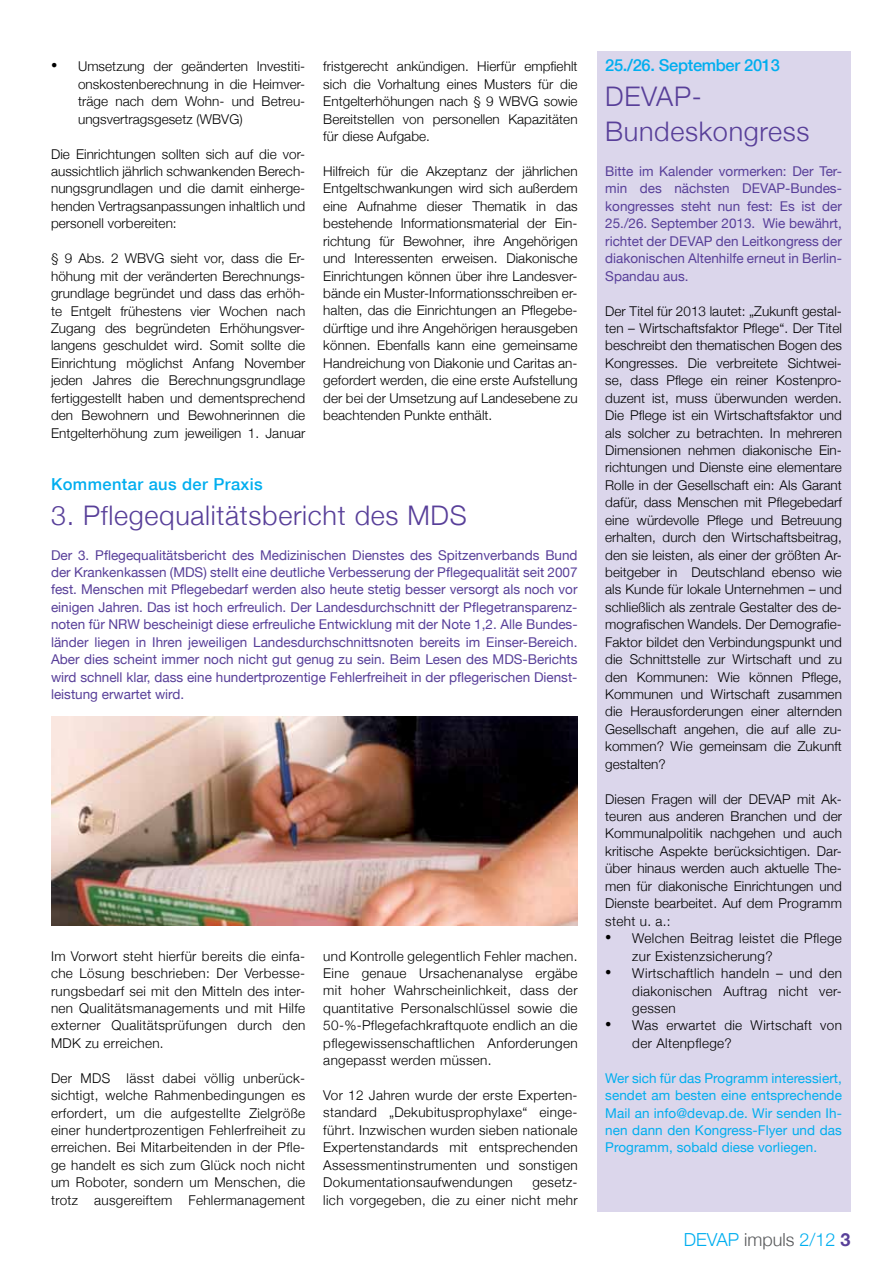
<style>
.page{position:relative;width:893px;height:1263px;background:#fff}
.page>*{position:absolute;margin:0;border:0;box-sizing:border-box;transform-origin:0 0}
.t1{font:300 27px/34.8px "Helvetica Neue";letter-spacing:.025em;color:#583f99}
.t2{font:300 18px "Helvetica Neue";color:#00aeef}
.t3{font:500 16.5px "Helvetica Neue";letter-spacing:.025em;color:#00aeef}
.t4{font:500 16.5px "Helvetica Neue";letter-spacing:-.02em;color:#00aeef}
.t5{font:300 13.5px/17.4px "Helvetica Neue";letter-spacing:.025em;color:#000;text-align:justify}
.t6{font:13.5px/17.4px "Helvetica Neue";color:#583f99;text-align:justify}
.t7{font:13.5px/17.4px "Helvetica Neue";letter-spacing:.005em;color:#00aeef;text-align:justify}
.s1{font-family:"Times New Roman";font-weight:400;font-size:18px}
.s2{color:#58595b}
.s3{font-weight:700;color:#583f99}
</style>
<div class="page">
<div style="left:597px;top:51px;width:253px;height:1161px;background:#dbd6eb"></div>
<img style="left:51px;top:716px;width:527px;height:210px">
<p class="t5" style="left:78px;top:57px;width:229px;text-indent:-27px"><span class="s1">•</span> Umsetzung der geänderten Investiti&shy;onskostenberechnung in die Heimver&shy;träge nach dem Wohn- und Betreu&shy;ungsvertragsgesetz (WBVG)</p>
<p class="t5" style="left:51px;top:144px;width:256px">Die Einrichtungen sollten sich auf die vor&shy;aussichtlich jährlich schwankenden Berech&shy;nungsgrundlagen und die damit einherge&shy;henden Vertragsanpassungen inhaltlich und personell vorbereiten:</p>
<p class="t5" style="left:51px;top:249px;width:256px">§ 9 Abs. 2 WBVG sieht vor, dass die Er&shy;höhung mit der veränderten Berechnungs&shy;grundlage begründet und dass das erhöh&shy;te Entgelt frühestens vier Wochen nach Zugang des begründeten Erhöhungsver&shy;langens geschuldet wird. Somit sollte die Einrichtung möglichst Anfang November jeden Jahres die Berechnungsgrundlage fertiggestellt haben und dementsprechend den Bewohnern und Bewohnerinnen die Entgelterhöhung zum jeweiligen 1. Januar</p>
<p class="t5" style="left:323px;top:57px;width:256px">fristgerecht ankündigen. Hierfür empfiehlt sich die Vorhaltung eines Musters für die Entgelterhöhungen nach § 9 WBVG sowie Bereitstellen von personellen Kapazitäten für diese Aufgabe.</p>
<p class="t5" style="left:323px;top:162px;width:256px">Hilfreich für die Akzeptanz der jährlichen Entgeltschwankungen wird sich außerdem eine Aufnahme dieser Thematik in das bestehende Informationsmaterial der Ein&shy;richtung für Bewohner, ihre Angehörigen und Interessenten erweisen. Diakonische Einrichtungen können über ihre Landesver&shy;bände ein Muster-Informationsschreiben er&shy;halten, das die Einrichtungen an Pflegebe&shy;dürftige und ihre Angehörigen herausgeben können. Ebenfalls kann eine gemeinsame Handreichung von Diakonie und Caritas an&shy;gefordert werden, die eine erste Aufstellung der bei der Umsetzung auf Landesebene zu beachtenden Punkte enthält.</p>
<p class="t3" style="left:51px;top:471px;width:213px">Kommentar aus der Praxis</p>
<h1 class="t1" style="left:51px;top:496px;width:417px">3. Pflegequalitätsbericht des MDS</h1>
<p class="t6" style="left:51px;top:545px;width:528px">Der 3. Pflegequalitätsbericht des Medizinischen Dienstes des Spitzenverbands Bund der Krankenkassen (MDS) stellt eine deutliche Verbesserung der Pflegequalität seit 2007 fest. Menschen mit Pflegebedarf werden also heute stetig besser versorgt als noch vor einigen Jahren. Das ist hoch erfreulich. Der Landesdurchschnitt der Pflegetransparenz&shy;noten für NRW bescheinigt diese erfreuliche Entwicklung mit der Note 1,2. Alle Bundes&shy;länder liegen in Ihren jeweiligen Landesdurchschnittsnoten bereits im Einser-Bereich.<br>Aber dies scheint immer noch nicht gut genug zu sein. Beim Lesen des MDS-Berichts wird schnell klar, dass eine hundertprozentige Fehlerfreiheit in der pflegerischen Dienst&shy;leistung erwartet wird.</p>
<p class="t5" style="left:51px;top:946px;width:256px">Im Vorwort steht hierfür bereits die einfa&shy;che Lösung beschrieben: Der Verbesse&shy;rungsbedarf sei mit den Mitteln des inter&shy;nen Qualitätsmanagements und mit Hilfe externer Qualitätsprüfungen durch den MDK zu erreichen.</p>
<p class="t5" style="left:51px;top:1068px;width:256px">Der MDS lässt dabei völlig unberück&shy;sichtigt, welche Rahmenbedingungen es erfordert, um die aufgestellte Zielgröße einer hundertprozentigen Fehlerfreiheit zu erreichen. Bei Mitarbeitenden in der Pfle&shy;ge handelt es sich zum Glück noch nicht um Roboter, sondern um Menschen, die trotz ausgereiftem Fehlermanagement</p>
<p class="t5" style="left:323px;top:946px;width:256px">und Kontrolle gelegentlich Fehler machen.<br>Eine genaue Ursachenanalyse ergäbe mit hoher Wahrscheinlichkeit, dass der quantitative Personalschlüssel sowie die 50-%-Pflegefachkraftquote endlich an die pflegewissenschaftlichen Anforderungen angepasst werden müssen.</p>
<p class="t5" style="left:323px;top:1086px;width:256px">Vor 12 Jahren wurde der erste Experten&shy;standard „Dekubitusprophylaxe“ einge&shy;führt. Inzwischen wurden sieben nationale Expertenstandards mit entsprechenden Assessmentinstrumenten und sonstigen Dokumentationsaufwendungen</p>
<p class="t5" style="left:323px;top:1173px;width:256px;text-align:right">gesetz-<br>lich vorgegeben, die zu einer nicht mehr</p>
<p class="t4" style="left:605px;top:52px;width:176px">25./26. September 2013</p>
<h1 class="t1" style="left:605px;top:78px;width:206px">DEVAP-<br>Bundeskongress</h1>
<p class="t6" style="left:605px;top:162px;width:238px">Bitte im Kalender vormerken: Der Ter&shy;min des nächsten DEVAP-Bundes&shy;kongresses steht nun fest: Es ist der 25./26. September 2013. Wie bewährt, richtet der DEVAP den Leitkongress der diakonischen Altenhilfe erneut in Berlin-Spandau aus.</p>
<p class="t5" style="left:605px;top:301px;width:238px">Der Titel für 2013 lautet: „Zukunft gestal&shy;ten – Wirtschaftsfaktor Pflege“. Der Titel beschreibt den thematischen Bogen des Kongresses. Die verbreitete Sichtwei&shy;se, dass Pflege ein reiner Kostenpro&shy;duzent ist, muss überwunden werden.<br>Die Pflege ist ein Wirtschaftsfaktor und als solcher zu betrachten. In mehreren Dimensionen nehmen diakonische Ein&shy;richtungen und Dienste eine elementare Rolle in der Gesellschaft ein: Als Garant dafür, dass Menschen mit Pflegebedarf eine würdevolle Pflege und Betreuung erhalten, durch den Wirtschaftsbeitrag, den sie leisten, als einer der größten Ar&shy;beitgeber in Deutschland ebenso wie als Kunde für lokale Unternehmen – und schließlich als zentrale Gestalter des de&shy;mografischen Wandels. Der Demografie-Faktor bildet den Verbindungspunkt und die Schnittstelle zur Wirtschaft und zu den Kommunen: Wie können Pflege, Kommunen und Wirtschaft zusammen die Herausforderungen einer alternden Gesellschaft angehen, die auf alle zu&shy;kommen? Wie gemeinsam die Zukunft gestalten?</p>
<p class="t5" style="left:605px;top:789px;width:238px">Diesen Fragen will der DEVAP mit Ak&shy;teuren aus anderen Branchen und der Kommunalpolitik nachgehen und auch kritische Aspekte berücksichtigen. Dar&shy;über hinaus werden auch aktuelle The&shy;men für diakonische Einrichtungen und Dienste bearbeitet. Auf dem Programm steht u. a.:</p>
<p class="t5" style="left:632px;top:929px;width:211px;text-indent:-27px"><span class="s1">•</span> Welchen Beitrag leistet die Pflege zur Existenzsicherung?</p>
<p class="t5" style="left:632px;top:964px;width:211px;text-indent:-27px"><span class="s1">•</span> Wirtschaftlich handeln – und den diakonischen Auftrag nicht ver&shy;gessen</p>
<p class="t5" style="left:632px;top:1016px;width:211px;text-indent:-27px"><span class="s1">•</span> Was erwartet die Wirtschaft von der Altenpflege?</p>
<p class="t7" style="left:605px;top:1068px;width:238px">Wer sich für das Programm interessiert, sendet am besten eine entsprechende Mail an info@devap.de. Wir senden Ih&shy;nen dann den Kongress-Flyer und das Programm, sobald diese vorliegen.</p>
<h2 class="t2" style="left:684px;top:1225px;width:168px">DEVAP <span class="s2">impuls</span> 2/12 <span class="s3">3</span></h2>
</div>
